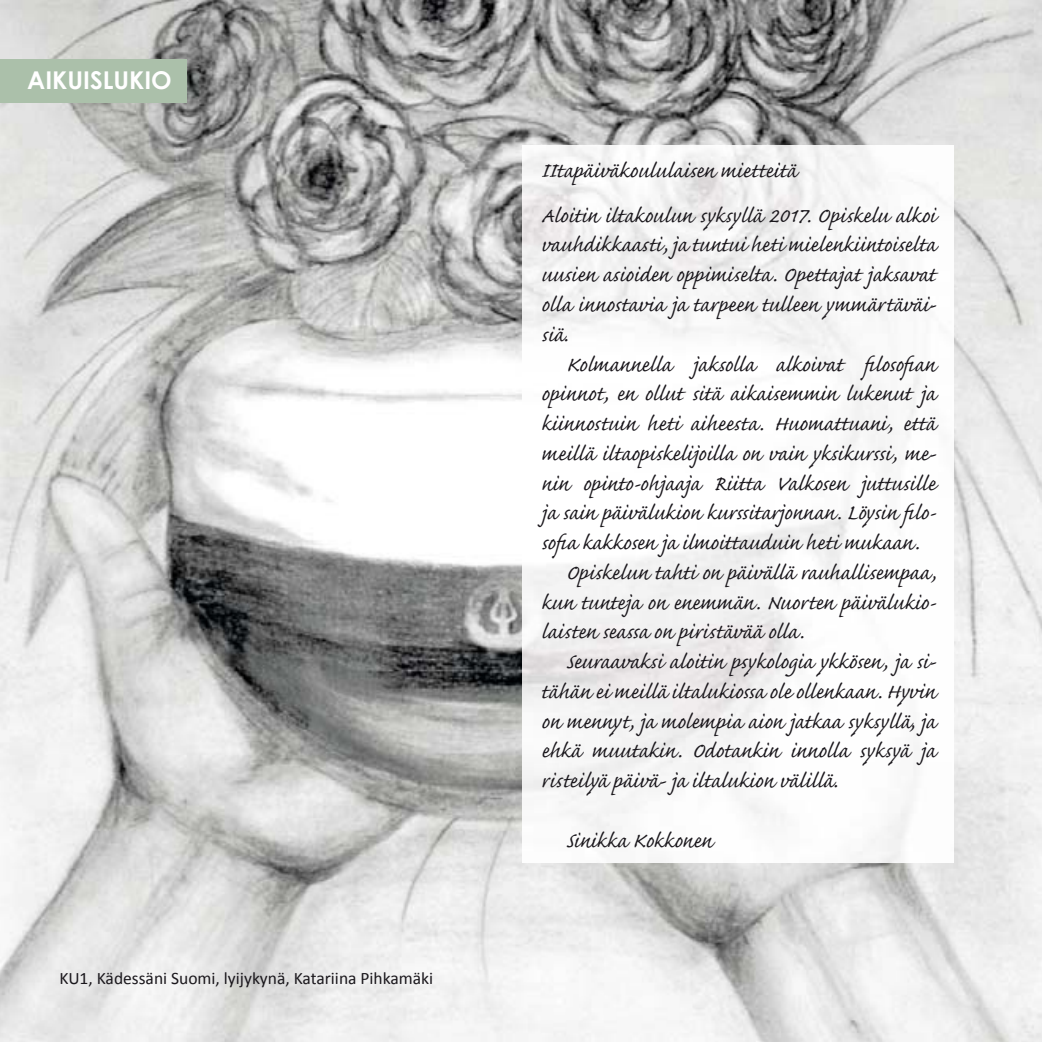
<style>
.page{position:relative;width:1042px;height:1042px;background:#fff}
.page>*{position:absolute;margin:0;border:0;box-sizing:border-box;transform-origin:0 0}
.t1{font:26.25px/29.8px "Caflisch Script Web Pro";color:#1a171c}
.t2{font:700 24.5px "Century Gothic";color:#fff}
.t3{font:17.5px "Calibri";color:#1a171c}
</style>
<div class="page">
<img style="left:0;top:0;width:1042px;height:1042px">
<img style="left:523px;top:145px;width:430px;height:717px">
<div style="left:0;top:60px;width:186px;height:43px;background:#abc0aa"></div>
<p class="t2" style="left:27px;top:64px;width:146px">AIKUISLUKIO</p>
<p class="t3" style="left:60px;top:968px;width:375px">KU1, Kädessäni Suomi, lyijykynä, Katariina Pihkamäki</p>
<p class="t1" style="left:541px;top:150px;width:396px;line-height:44.6px">IItapäiväkoululaisen mietteitä<br>Aloitin iltakoulun syksyllä 2017. Opiskelu alkoi</p>
<p class="t1" style="left:541px;top:231px;width:397px;text-align:justify">vauhdikkaasti, ja tuntui heti mielenkiintoiselta uusien asioiden oppimiselta. Opettajat jaksavat olla innostavia ja tarpeen tulleen ymmärtäväi&shy;siä.</p>
<p class="t1" style="left:566px;top:350px;width:371px">Kolmannella jaksolla alkoivat filosofian</p>
<p class="t1" style="left:541px;top:380px;width:396px">opinnot, en ollut sitä aikaisemmin lukenut ja</p>
<p class="t1" style="left:541px;top:410px;width:396px">kiinnostuin heti aiheesta. Huomattuani, että</p>
<p class="t1" style="left:541px;top:440px;width:397px">meillä iltaopiskelijoilla on vain yksikurssi, me-</p>
<p class="t1" style="left:541px;top:469px;width:396px">nin opinto-ohjaaja Riitta Valkosen juttusille</p>
<p class="t1" style="left:541px;top:499px;width:397px">ja sain päivälukion kurssitarjonnan. Löysin filo-</p>
<p class="t1" style="left:541px;top:529px;width:379px">sofia kakkosen ja ilmoittauduin heti mukaan.</p>
<p class="t1" style="left:566px;top:559px;width:371px">Opiskelun tahti on päivällä rauhallisempaa,</p>
<p class="t1" style="left:541px;top:588px;width:396px">kun tunteja on enemmän. Nuorten päivälukio-</p>
<p class="t1" style="left:541px;top:618px;width:264px">laisten seassa on piristävää olla.</p>
<p class="t1" style="left:566px;top:648px;width:372px">Seuraavaksi aloitin psykologia ykkösen, ja si-</p>
<p class="t1" style="left:541px;top:678px;width:396px">tähän ei meillä iltalukiossa ole ollenkaan. Hyvin</p>
<p class="t1" style="left:541px;top:707px;width:396px">on mennyt, ja molempia aion jatkaa syksyllä, ja</p>
<p class="t1" style="left:541px;top:737px;width:396px">ehkä muutakin. Odotankin innolla syksyä ja</p>
<p class="t1" style="left:541px;top:767px;width:298px">risteilyä päivä- ja iltalukion välillä.</p>
<p class="t1" style="left:566px;top:826px;width:148px">Sinikka Kokkonen</p>
</div>
